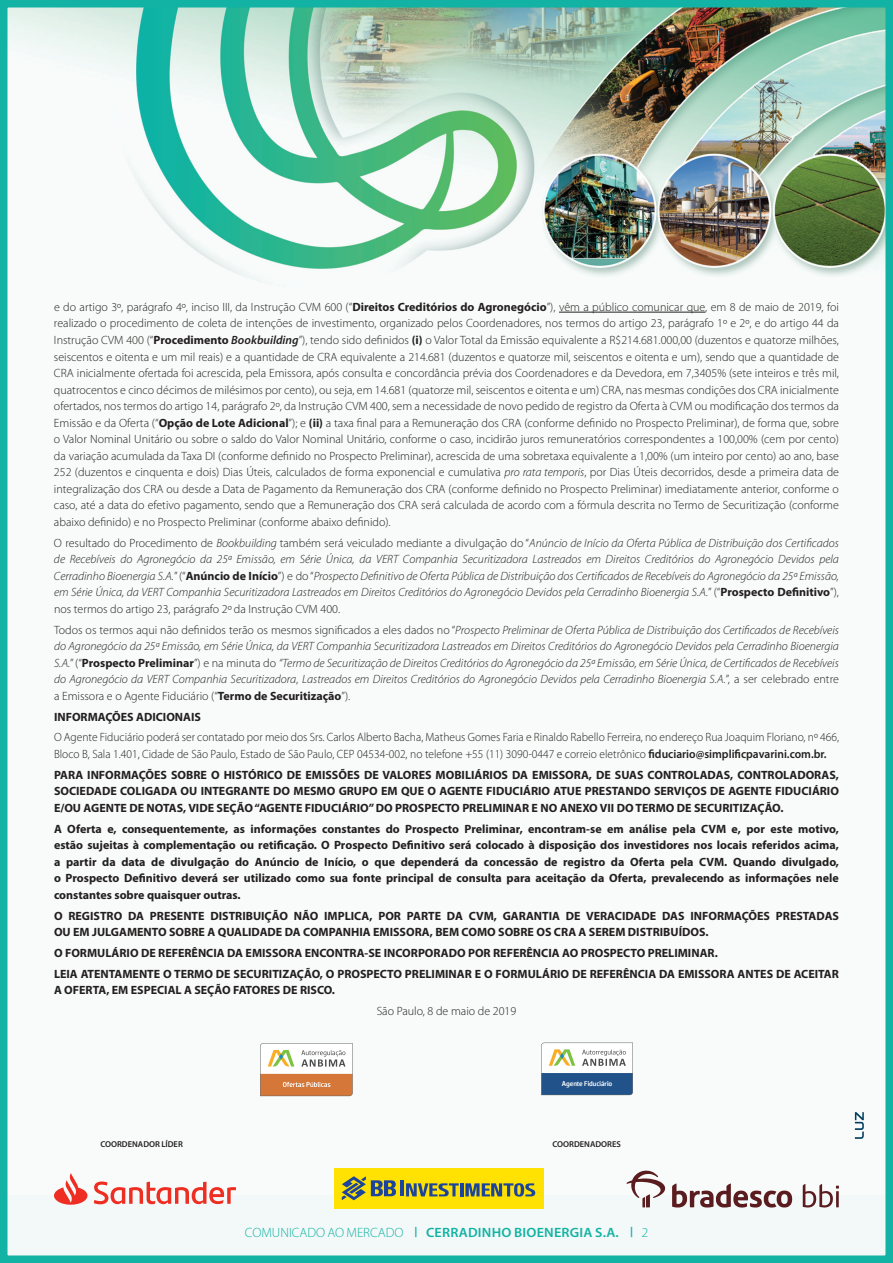
<style>
.page{position:relative;width:893px;height:1263px;background:#fff}
.page>*{position:absolute;margin:0;border:0;box-sizing:border-box;transform-origin:0 0}
.t1{font:600 13.5px "Myriad Pro";letter-spacing:.015em;color:#12b3a4;scale:1.05 1}
.t2{font:300 12px/16.5px "Myriad Pro";color:#231f20;text-align:justify}
.t3{font:700 12px/16.5px "Myriad Pro";color:#231f20;text-align:justify}
.t4{font:italic 300 12px/16.5px "Myriad Pro";color:#231f20;text-align:justify}
.t5{font:300 12px/16.5px "Myriad Pro";color:#231f20;scale:.96 1}
.t6{font:600 8.55px "Myriad Pro";color:#231f20}
.t7{font:500 6.9px "Dobra W04";color:#fff}
.s1{font-weight:700}
.s2{font-weight:600;font-style:italic}
.s3{font-style:italic}
.s4{font-style:normal}
.s5{font-weight:700;font-style:normal}
.s6{font-weight:600}
.s7{font-weight:300}
.s8{font-family:"Frutiger";font-weight:400}
</style>
<div class="page">
<div style="left:4px;top:4px;width:885px;height:1255px;background:#f3f9f8"></div>
<img style="left:9px;top:9px;width:875px;height:1185px">
<div style="left:0;top:0;width:893px;height:1263px;border:8px solid #12b3a4"></div>
<hr style="left:559px;top:312px;width:146px;height:1px;background:#231f20">
<svg style="left:855px;top:1112px;width:9px;height:27px"></svg>
<svg style="left:260px;top:1043px;width:93px;height:53px"></svg>
<svg style="left:541px;top:1043px;width:92px;height:52px"></svg>
<svg style="left:54px;top:1173px;width:182px;height:32px"></svg>
<svg style="left:672px;top:1183px;width:120px;height:25px"></svg>
<svg style="left:626px;top:1170px;width:39px;height:37px"></svg>
<svg style="left:803px;top:1184px;width:36px;height:23px"></svg>
<div style="left:334px;top:1169px;width:209px;height:40px;background:#ffe201"></div>
<hr style="left:400px;top:1180px;width:4px;height:16px;background:#1d449b">
<svg style="left:406px;top:1183px;width:129px;height:13px"></svg>
<svg style="left:342px;top:1176px;width:54px;height:24px"></svg>
<p class="t2" style="left:54px;top:299px;width:787px">e do artigo 3º, parágrafo 4º, inciso III, da Instrução CVM 600 (“<span class="s1">Direitos Creditórios do Agronegócio</span>”), vêm a público comunicar que, em 8 de maio de 2019, foi realizado o procedimento de coleta de intenções de investimento, organizado pelos Coordenadores, nos termos do artigo 23, parágrafo 1º e 2º, e do artigo 44 da Instrução CVM 400 (“<span class="s1">Procedimento</span> <span class="s2">Bookbuilding</span>”), tendo sido definidos <span class="s1">(i)</span> o Valor Total da Emissão equivalente a R$214.681.000,00 (duzentos e quatorze milhões, seiscentos e oitenta e um mil reais) e a quantidade de CRA equivalente a 214.681 (duzentos e quatorze mil, seiscentos e oitenta e um), sendo que a quantidade de CRA inicialmente ofertada foi acrescida, pela Emissora, após consulta e concordância prévia dos Coordenadores e da Devedora, em 7,3405% (sete inteiros e três mil, quatrocentos e cinco décimos de milésimos por cento), ou seja, em 14.681 (quatorze mil, seiscentos e oitenta e um) CRA, nas mesmas condições dos CRA inicialmente ofertados, nos termos do artigo 14, parágrafo 2º, da Instrução CVM 400, sem a necessidade de novo pedido de registro da Oferta à CVM ou modificação dos termos da Emissão e da Oferta (“<span class="s1">Opção de Lote Adicional</span>”); e <span class="s1">(ii)</span> a taxa final para a Remuneração dos CRA (conforme definido no Prospecto Preliminar), de forma que, sobre o Valor Nominal Unitário ou sobre o saldo do Valor Nominal Unitário, conforme o caso, incidirão juros remuneratórios correspondentes a 100,00% (cem por cento) da variação acumulada da Taxa DI (conforme definido no Prospecto Preliminar), acrescida de uma sobretaxa equivalente a 1,00% (um inteiro por cento) ao ano, base 252 (duzentos e cinquenta e dois) Dias Úteis, calculados de forma exponencial e cumulativa <span class="s3">pro rata temporis</span>, por Dias Úteis decorridos, desde a primeira data de integralização dos CRA ou desde a Data de Pagamento da Remuneração dos CRA (conforme definido no Prospecto Preliminar) imediatamente anterior, conforme o caso, até a data do efetivo pagamento, sendo que a Remuneração dos CRA será calculada de acordo com a fórmula descrita no Termo de Securitização (conforme abaixo definido) e no Prospecto Preliminar (conforme abaixo definido).</p>
<p class="t4" style="left:54px;top:535px;width:786px"><span class="s4">O resultado do Procedimento de</span> Bookbuilding <span class="s4">também será veiculado mediante a divulgação do “</span>Anúncio de Início da Oferta Pública de Distribuição dos Certificados de Recebíveis do Agronegócio da 25ª Emissão, em Série Única, da VERT Companhia Securitizadora Lastreados em Direitos Creditórios do Agronegócio Devidos pela Cerradinho Bioenergia S.A.<span class="s4">” (“</span><span class="s5">Anúncio de Início</span><span class="s4">”) e do “</span>Prospecto Definitivo de Oferta Pública de Distribuição dos Certificados de Recebíveis do Agronegócio da 25ª Emissão, em Série Única, da VERT Companhia Securitizadora Lastreados em Direitos Creditórios do Agronegócio Devidos pela Cerradinho Bioenergia S.A.<span class="s4">” (“</span><span class="s5">Prospecto Definitivo</span><span class="s4">”), nos termos do artigo 23, parágrafo 2º da Instrução CVM 400.</span></p>
<p class="t4" style="left:54px;top:622px;width:786px"><span class="s4">Todos os termos aqui não definidos terão os mesmos significados a eles dados no “</span>Prospecto Preliminar de Oferta Pública de Distribuição dos Certificados de Recebíveis do Agronegócio da 25ª Emissão, em Série Única, da VERT Companhia Securitizadora Lastreados em Direitos Creditórios do Agronegócio Devidos pela Cerradinho Bioenergia S.A.<span class="s4">” (“</span><span class="s5">Prospecto Preliminar</span><span class="s4">”) e na minuta do</span> “Termo de Securitização de Direitos Creditórios do Agronegócio da 25ª Emissão, em Série Única, de Certificados de Recebíveis do Agronegócio da VERT Companhia Securitizadora<span class="s4">,</span> Lastreados em Direitos Creditórios do Agronegócio Devidos pela Cerradinho Bioenergia S.A.<span class="s4">”, a ser celebrado entre a Emissora e o Agente Fiduciário (“</span><span class="s5">Termo de Securitização</span><span class="s4">”).</span></p>
<p class="t3" style="left:54px;top:708px;width:149px">INFORMAÇÕES ADICIONAIS</p>
<p class="t5" style="left:54px;top:729px;width:819px">O Agente Fiduciário poderá ser contatado por meio dos Srs. Carlos Alberto Bacha, Matheus Gomes Faria e Rinaldo Rabello Ferreira, no endereço Rua Joaquim Floriano, nº 466,<br>Bloco B, Sala 1.401, Cidade de São Paulo, Estado de São Paulo, CEP 04534-002, no telefone +55 (11) 3090-0447 e correio eletrônico <span class="s6">fiduciario@simplificpavarini.com.br.</span></p>
<p class="t3" style="left:54px;top:766px;width:786px">PARA INFORMAÇÕES SOBRE O HISTÓRICO DE EMISSÕES DE VALORES MOBILIÁRIOS DA EMISSORA, DE SUAS CONTROLADAS, CONTROLADORAS, SOCIEDADE COLIGADA OU INTEGRANTE DO MESMO GRUPO EM QUE O AGENTE FIDUCIÁRIO ATUE PRESTANDO SERVIÇOS DE AGENTE FIDUCIÁRIO E/OU AGENTE DE NOTAS, VIDE SEÇÃO “AGENTE FIDUCIÁRIO” DO PROSPECTO PRELIMINAR E NO ANEXO VII DO TERMO DE SECURITIZAÇÃO.</p>
<p class="t3" style="left:54px;top:820px;width:786px">A Oferta e, consequentemente, as informações constantes do Prospecto Preliminar, encontram-se em análise pela CVM e, por este motivo, estão sujeitas à complementação ou retificação. O Prospecto Definitivo será colocado à disposição dos investidores nos locais referidos acima, a partir da data de divulgação do Anúncio de Início, o que dependerá da concessão de registro da Oferta pela CVM. Quando divulgado, o Prospecto Definitivo deverá ser utilizado como sua fonte principal de consulta para aceitação da Oferta, prevalecendo as informações nele constantes sobre quaisquer outras.</p>
<p class="t3" style="left:54px;top:907px;width:786px">O REGISTRO DA PRESENTE DISTRIBUIÇÃO NÃO IMPLICA, POR PARTE DA CVM, GARANTIA DE VERACIDADE DAS INFORMAÇÕES PRESTADAS<br>OU EM JULGAMENTO SOBRE A QUALIDADE DA COMPANHIA EMISSORA, BEM COMO SOBRE OS CRA A SEREM DISTRIBUÍDOS.</p>
<p class="t3" style="left:54px;top:942px;width:786px;line-height:20.9px">O FORMULÁRIO DE REFERÊNCIA DA EMISSORA ENCONTRA-SE INCORPORADO POR REFERÊNCIA AO PROSPECTO PRELIMINAR.<br>LEIA ATENTAMENTE O TERMO DE SECURITIZAÇÃO, O PROSPECTO PRELIMINAR E O FORMULÁRIO DE REFERÊNCIA DA EMISSORA ANTES DE ACEITAR</p>
<p class="t3" style="left:54px;top:981px;width:283px">A OFERTA, EM ESPECIAL A SEÇÃO FATORES DE RISCO.</p>
<p class="t2" style="left:377px;top:1003px;width:141px">São Paulo, 8 de maio de 2019</p>
<p class="t7" style="left:562px;top:1079px;width:52px">Agente Fiduciário</p>
<p class="t6" style="left:100px;top:1139px;width:84px">COORDENADOR LÍDER</p>
<p class="t6" style="left:552px;top:1139px;width:70px">COORDENADORES</p>
<p class="t1" style="left:245px;top:1224px;width:386px"><span class="s7">COMUNICADO AO MERCADO</span> <span class="s8">|</span> CERRADINHO BIOENERGIA S.A. <span class="s8">|</span> <span class="s7">2</span></p>
</div>
